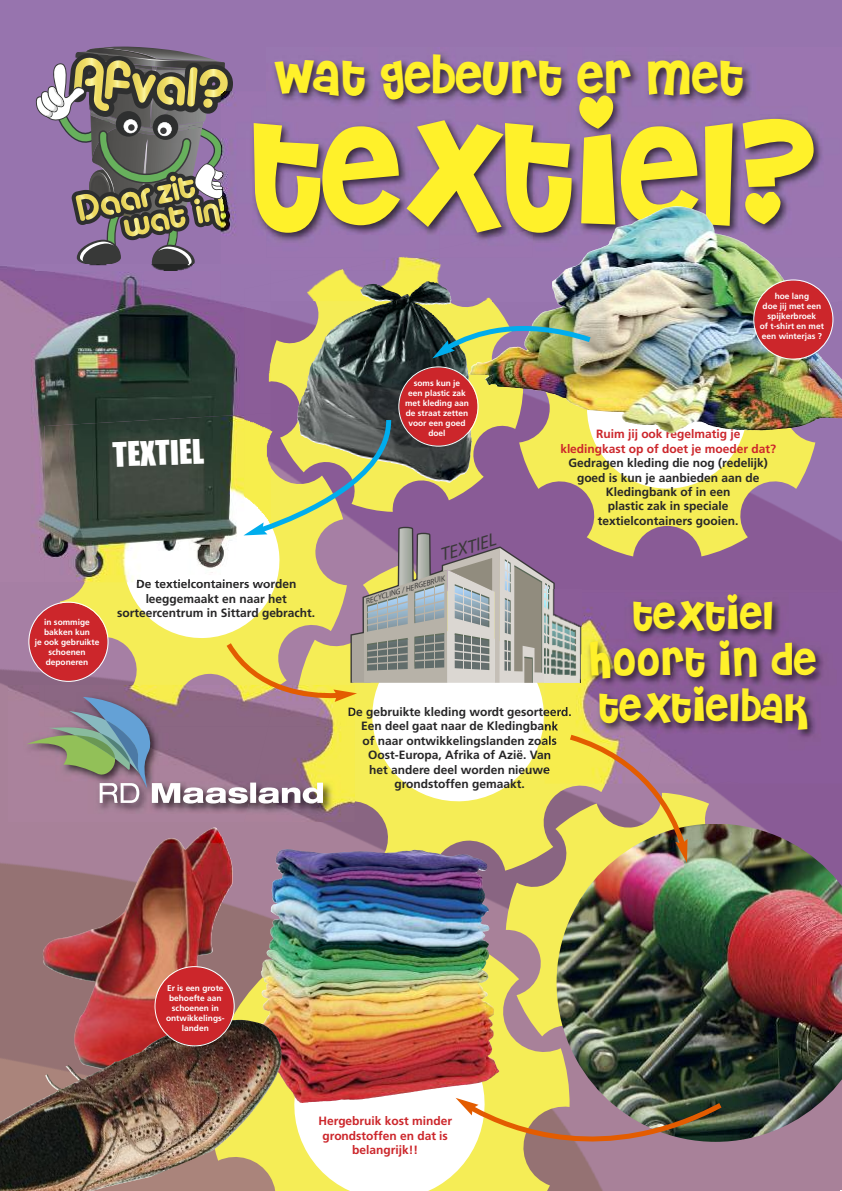
<style>
.page{position:relative;width:842px;height:1191px;background:#fff}
.page>*{position:absolute;margin:0;border:0;box-sizing:border-box;transform-origin:0 0}
.t1{font:150px "Cheri";letter-spacing:-.015em;color:#fff12a;scale:.96 1}
.t2{font:48px "Cheri";color:#fff12a}
.t3{font:40.6px/46px "Cheri";color:#fff12a;text-align:center}
.t4{font:31.4px "Impact";color:#fff}
.t5{font:italic 18.3px "Myriad Pro";color:#393838;scale:.96 1}
.t6{font:700 12px/14.4px "Frutiger";color:#272627;text-align:center}
.t7{font:700 12px/14.4px "Frutiger";color:#cc262b;text-align:center}
.t8{font:700 8.4px/10.1px "Frutiger";color:#fff;text-align:center}
.t9{font:italic 7.9px "Myriad Pro";color:#393838;scale:.96 1}
</style>
<div class="page">
<img style="left:0;top:0;width:842px;height:1191px">
<svg style="left:282px;top:1046px;width:288px;height:145px"></svg>
<svg style="left:506px;top:1046px;width:51px;height:40px;background:#efe45b"></svg>
<img style="left:98px;top:47px;width:121px;height:1px">
<svg style="left:36px;top:48px;width:201px;height:217px;background:#817677"></svg>
<img style="left:266px;top:48px;width:576px;height:43px">
<img style="left:336px;top:258px;width:506px;height:43px">
<img style="left:271px;top:270px;width:65px;height:9px">
<img style="left:493px;top:260px;width:40px;height:19px">
<img style="left:221px;top:91px;width:115px;height:179px">
<img style="left:336px;top:258px;width:103px;height:12px">
<img style="left:533px;top:91px;width:309px;height:167px">
<img style="left:266px;top:91px;width:267px;height:167px">
<img style="left:397px;top:249px;width:42px;height:9px">
<img style="left:280px;top:91px;width:323px;height:8px">
<img style="left:0;top:265px;width:221px;height:317px">
<img style="left:36px;top:265px;width:185px;height:5px">
<img style="left:221px;top:265px;width:50px;height:14px">
<img style="left:557px;top:825px;width:285px;height:316px">
<svg style="left:456px;top:1097px;width:271px;height:69px;background:#ad9373"></svg>
<div style="left:833px;top:589px;width:9px;height:194px;background:#8a5c9a"></div>
<img style="left:833px;top:589px;width:5px;height:3px">
<div style="left:8px;top:685px;width:17px;height:137px;background:#aa829c"></div>
<img style="left:0;top:1019px;width:282px;height:172px">
<img style="left:25px;top:279px;width:808px;height:767px">
<h2 class="t2" style="left:271px;top:52px;width:472px">WAT GEBEURT ER MET</h2>
<h1 class="t1" style="left:238px;top:95px;width:598px">TEXTIEL?</h1>
<h3 class="t4" style="left:112px;top:437px;width:93px;rotate:-2deg">TEXTIEL</h3>
<p class="t8" style="left:35px;top:618px;width:66px">in sommige bakken kun<br>je ook gebruikte schoenen deponeren</p>
<p class="t6" style="left:117px;top:578px;width:200px">De textielcontainers worden leeggemaakt en naar het sorteercentrum in Sittard gebracht.</p>
<p class="t8" style="left:405px;top:379px;width:65px">soms kun je<br>een plastic zak met kleding aan de straat zetten voor een goed doel</p>
<p class="t8" style="left:760px;top:292px;width:66px">hoe lang<br>doe jij met een spijkerbroek<br>of t-shirt en met een winterjas ?</p>
<p class="t7" style="left:560px;top:428px;width:217px">Ruim jij ook regelmatig je<br>kledingkast op of doet je moeder dat?</p>
<p class="t6" style="left:568px;top:456px;width:201px">Gedragen kleding die nog (redelijk) goed is kun je aanbieden aan de<br>Kledingbank of in een<br>plastic zak in speciale textielcontainers gooien.</p>
<h3 class="t5" style="left:438px;top:549px;width:62px;rotate:-17deg">TEXTIEL</h3>
<p class="t9" style="left:365px;top:598px;width:87px;rotate:-17deg">RECYCLING / HERGEBRUIK</p>
<p class="t6" style="left:348px;top:705px;width:225px">De gebruikte kleding wordt gesorteerd.<br>Een deel gaat naar de Kledingbank<br>of naar ontwikkelingslanden zoals<br>Oost-Europa, Afrika of Azië. Van<br>het andere deel worden nieuwe grondstoffen gemaakt.</p>
<h3 class="t3" style="left:587px;top:595px;width:228px">TEXTIEL<br>HOORT IN DE<br>TEXTIELBAK</h3>
<p class="t8" style="left:166px;top:983px;width:60px">Er is een grote behoefte aan schoenen in ontwikkelings&shy;landen</p>
<p class="t7" style="left:318px;top:1114px;width:135px">Hergebruik kost minder grondstoffen en dat is belangrijk!!</p>
</div>
